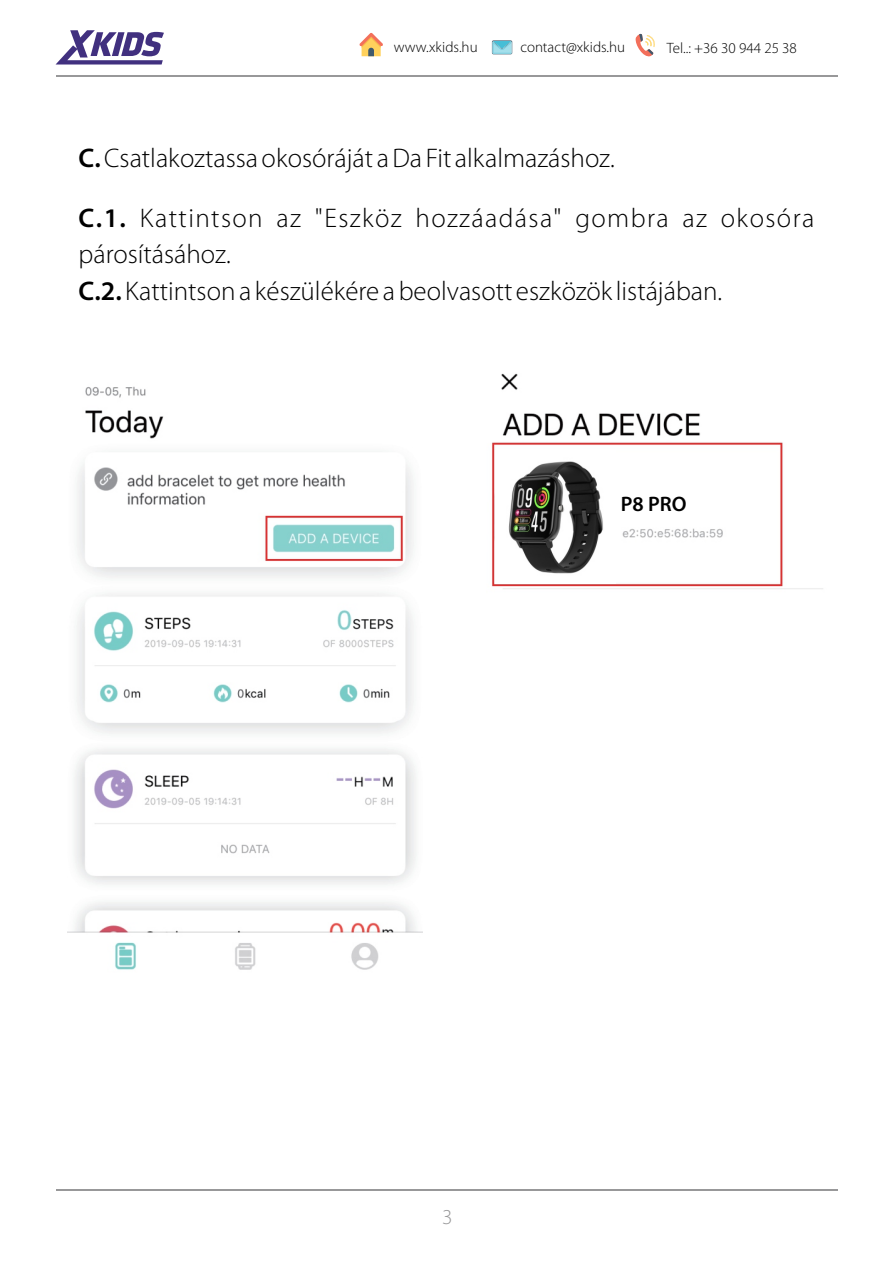
<style>
.page{position:relative;width:893px;height:1263px;background:#fff}
.page>*{position:absolute;margin:0;border:0;box-sizing:border-box;transform-origin:0 0}
.t1{font:300 27px/59.1px "Myriad Pro";letter-spacing:.025em;color:#000}
.t2{font:300 27px/36.9px "Myriad Pro";color:#000}
.t3{font:300 21.3px "Myriad Pro";color:#989899}
.t4{font:600 21px "Myriad Pro";color:#000}
.t5{font:300 15px "Myriad Pro";color:#000}
.s1{font-weight:600}
</style>
<div class="page">
<hr style="left:56px;top:76px;width:781px;height:1px;background:#989899">
<svg style="left:56px;top:30px;width:108px;height:35px"></svg>
<svg style="left:635px;top:33px;width:20px;height:24px"></svg>
<svg style="left:492px;top:40px;width:20px;height:14px"></svg>
<svg style="left:359px;top:33px;width:24px;height:23px"></svg>
<hr style="left:56px;top:1189px;width:781px;height:1px;background:#989899">
<img style="left:67px;top:386px;width:356px;height:584px">
<img style="left:492px;top:373px;width:331px;height:216px">
<div style="left:495px;top:450px;width:121px;height:134px;background:#fff"></div>
<div style="left:603px;top:484px;width:87px;height:38px;background:#fff"></div>
<img style="left:508px;top:461px;width:95px;height:113px">
<p class="t5" style="left:394px;top:41px;width:85px">www.xkids.hu</p>
<p class="t5" style="left:520px;top:41px;width:106px">contact@xkids.hu</p>
<p class="t5" style="left:667px;top:42px;width:131px">Tel..: +36 30 944 25 38</p>
<p class="t1" style="left:79px;top:131px;width:737px"><span class="s1">C.</span> Csatlakoztassa okosóráját a Da Fit alkalmazáshoz.<br><span class="s1">C.1.</span> Kattintson az "Eszköz hozzáadása" gombra az okosóra</p>
<p class="t2" style="left:79px;top:238px;width:645px">párosításához.<br><span class="s1">C.2.</span> Kattintson a készülékére a beolvasott eszközök listájában.</p>
<p class="t4" style="left:621px;top:495px;width:67px">P8 PRO</p>
<p class="t3" style="left:442px;top:1208px;width:12px">3</p>
</div>
